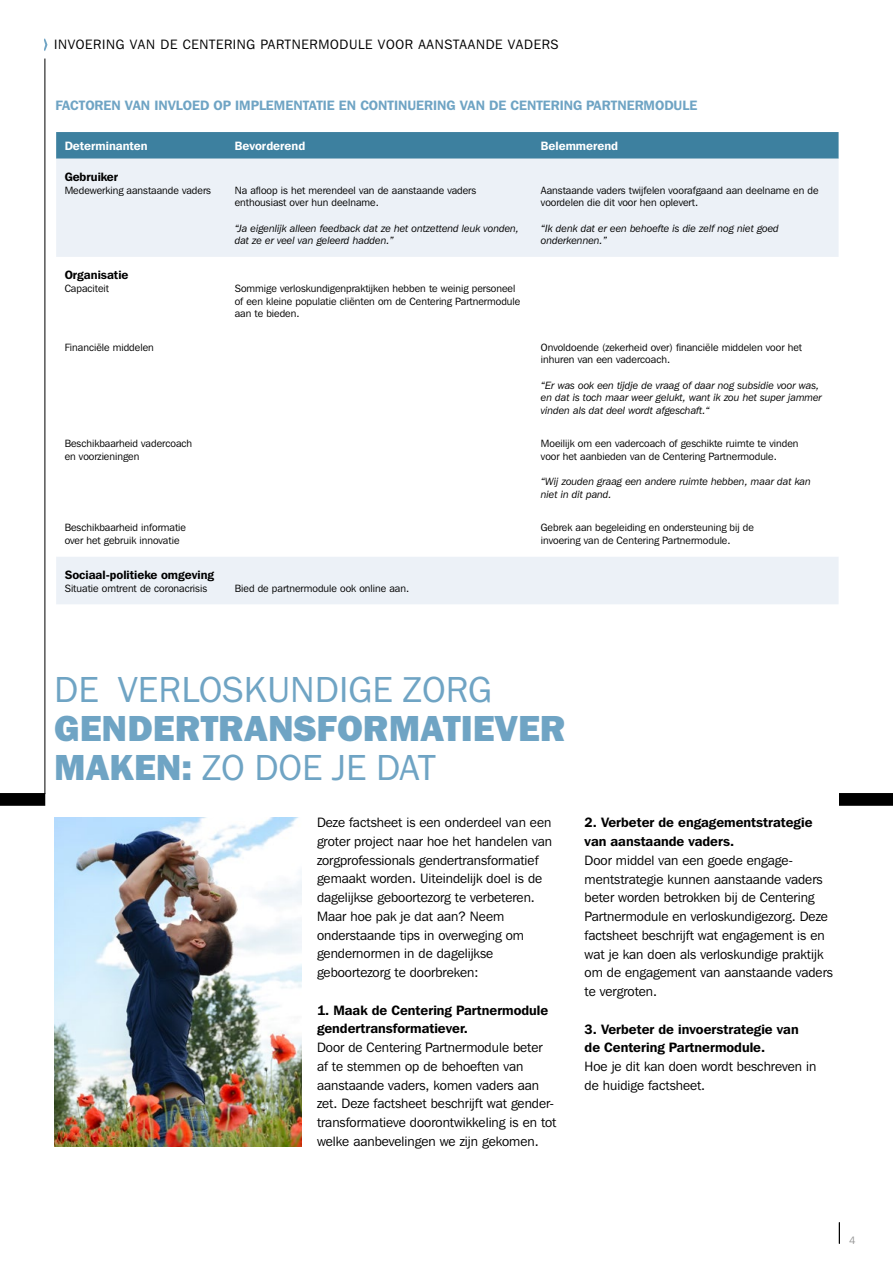
<style>
.page{position:relative;width:893px;height:1263px;background:#fff}
.page>*{position:absolute;margin:0;border:0;box-sizing:border-box;transform-origin:0 0}
.t1{font:800 37.5px/39px "Franklin Goth EF";color:#6fa4c4}
.t2{font:37.5px "Franklin Goth EF";color:#6fa4c4}
.t3{font:13.5px/18.8px "Franklin Gothic IT Cby BT";color:#000}
.t4{font:600 13.5px/18.8px "Franklin Gothic IT Cby BT";color:#000}
.t5{font:600 13.5px "Franklin Gothic IT Cby BT";color:#6fa4c4}
.t6{font:13.5px "Franklin Gothic IT Cby BT";letter-spacing:.05em;color:#000}
.t7{font:600 12px "Franklin Gothic IT Cby BT";color:#000}
.t8{font:600 12px "Franklin Gothic IT Cby BT";color:#fff}
.t9{font:10.5px/12.6px "Franklin Gothic IT Cby BT";color:#000}
.t10{font:italic 10.5px/12.6px "Franklin Gothic IT Cby BT";color:#000}
.t11{font:10.5px "Franklin Gothic IT Cby BT";color:#929292}
.s1{font-weight:400}
</style>
<div class="page">
<div style="left:0;top:793px;width:45px;height:13px;background:#000"></div>
<div style="left:839px;top:793px;width:54px;height:13px;background:#000"></div>
<svg style="left:56px;top:132px;width:783px;height:27px;background:#4082a0"></svg>
<div style="left:56px;top:159px;width:783px;height:445px;background:#ecf1f7"></div>
<svg style="left:56px;top:257px;width:783px;height:299px"></svg>
<img style="left:54px;top:817px;width:247px;height:329px">
<hr style="left:45px;top:59px;width:1px;height:735px;background:#000">
<svg style="left:44px;top:38px;width:3px;height:13px"></svg>
<svg style="left:839px;top:1222px;width:1px;height:21px"></svg>
<p class="t6" style="left:54px;top:36px;width:506px">INVOERING VAN DE CENTERING PARTNERMODULE VOOR AANSTAANDE VADERS</p>
<p class="t5" style="left:56px;top:97px;width:643px">FACTOREN VAN INVLOED OP IMPLEMENTATIE EN CONTINUERING VAN DE CENTERING PARTNERMODULE</p>
<p class="t8" style="left:65px;top:138px;width:85px">Determinanten</p>
<p class="t8" style="left:235px;top:138px;width:72px">Bevorderend</p>
<p class="t8" style="left:541px;top:138px;width:79px">Belemmerend</p>
<p class="t7" style="left:65px;top:169px;width:55px">Gebruiker</p>
<p class="t9" style="left:65px;top:184px;width:148px">Medewerking aanstaande vaders</p>
<p class="t9" style="left:235px;top:184px;width:243px">Na afloop is het merendeel van de aanstaande vaders enthousiast over hun deelname.</p>
<p class="t10" style="left:235px;top:221px;width:286px">“Ja eigenlijk alleen feedback dat ze het ontzettend leuk vonden, dat ze er veel van geleerd hadden.”</p>
<p class="t9" style="left:541px;top:184px;width:279px">Aanstaande vaders twijfelen voorafgaand aan deelname en de voordelen die dit voor hen oplevert.</p>
<p class="t10" style="left:541px;top:221px;width:239px">“Ik denk dat er een behoefte is die zelf nog niet goed onderkennen.”</p>
<p class="t7" style="left:65px;top:268px;width:65px">Organisatie</p>
<p class="t9" style="left:65px;top:282px;width:46px">Capaciteit</p>
<p class="t9" style="left:235px;top:282px;width:287px">Sommige verloskundigenpraktijken hebben te weinig personeel of een kleine populatie cliënten om de Centering Partnermodule aan te bieden.</p>
<p class="t9" style="left:65px;top:341px;width:91px">Financiële middelen</p>
<p class="t9" style="left:541px;top:341px;width:263px">Onvoldoende (zekerheid over) financiële middelen voor het inhuren van een vadercoach.</p>
<p class="t10" style="left:541px;top:378px;width:282px">“Er was ook een tijdje de vraag of daar nog subsidie voor was, en dat is toch maar weer gelukt, want ik zou het super jammer vinden als dat deel wordt afgeschaft.“</p>
<p class="t9" style="left:65px;top:437px;width:129px">Beschikbaarheid vadercoach en voorzieningen</p>
<p class="t9" style="left:541px;top:437px;width:259px">Moeilijk om een vadercoach of geschikte ruimte te vinden voor het aanbieden van de Centering Partnermodule.</p>
<p class="t10" style="left:541px;top:475px;width:271px">“Wij zouden graag een andere ruimte hebben, maar dat kan niet in dit pand.</p>
<p class="t9" style="left:65px;top:521px;width:123px">Beschikbaarheid informatie over het gebruik innovatie</p>
<p class="t9" style="left:541px;top:521px;width:215px">Gebrek aan begeleiding en ondersteuning bij de invoering van de Centering Partnermodule.</p>
<p class="t7" style="left:65px;top:567px;width:151px">Sociaal-politieke omgeving</p>
<p class="t9" style="left:65px;top:581px;width:144px">Situatie omtrent de coronacrisis</p>
<p class="t9" style="left:235px;top:581px;width:176px">Bied de partnermodule ook online aan.</p>
<h1 class="t2" style="left:54px;top:668px;width:440px">DE VERLOSKUNDIGE ZORG</h1>
<h1 class="t1" style="left:54px;top:709px;width:513px">GENDERTRANSFORMATIEVER<br>MAKEN: <span class="s1">ZO DOE JE DAT</span></h1>
<p class="t3" style="left:317px;top:813px;width:237px">Deze factsheet is een onderdeel van een groter project naar hoe het handelen van zorgprofessionals gendertransformatief gemaakt worden. Uiteindelijk doel is de dagelijkse geboortezorg te verbeteren.<br>Maar hoe pak je dat aan? Neem onderstaande tips in overweging om gendernormen in de dagelijkse geboortezorg te doorbreken:</p>
<p class="t4" style="left:317px;top:1000px;width:233px">1. Maak de Centering Partnermodule gendertransformatiever.</p>
<p class="t3" style="left:317px;top:1038px;width:241px">Door de Centering Partnermodule beter af te stemmen op de behoeften van aanstaande vaders, komen vaders aan zet. Deze factsheet beschrijft wat gender&shy;transformatieve doorontwikkeling is en tot welke aanbevelingen we zijn gekomen.</p>
<p class="t4" style="left:585px;top:813px;width:229px">2. Verbeter de engagementstrategie van aanstaande vaders.</p>
<p class="t3" style="left:585px;top:850px;width:250px">Door middel van een goede engage&shy;mentstrategie kunnen aanstaande vaders beter worden betrokken bij de Centering Partnermodule en verloskundigezorg. Deze factsheet beschrijft wat engagement is en wat je kan doen als verloskundige praktijk om de engagement van aanstaande vaders te vergroten.</p>
<p class="t4" style="left:585px;top:1019px;width:216px">3. Verbeter de invoerstrategie van de Centering Partnermodule.</p>
<p class="t3" style="left:585px;top:1057px;width:233px">Hoe je dit kan doen wordt beschreven in de huidige factsheet.</p>
<p class="t11" style="left:849px;top:1233px;width:8px">4</p>
</div>
